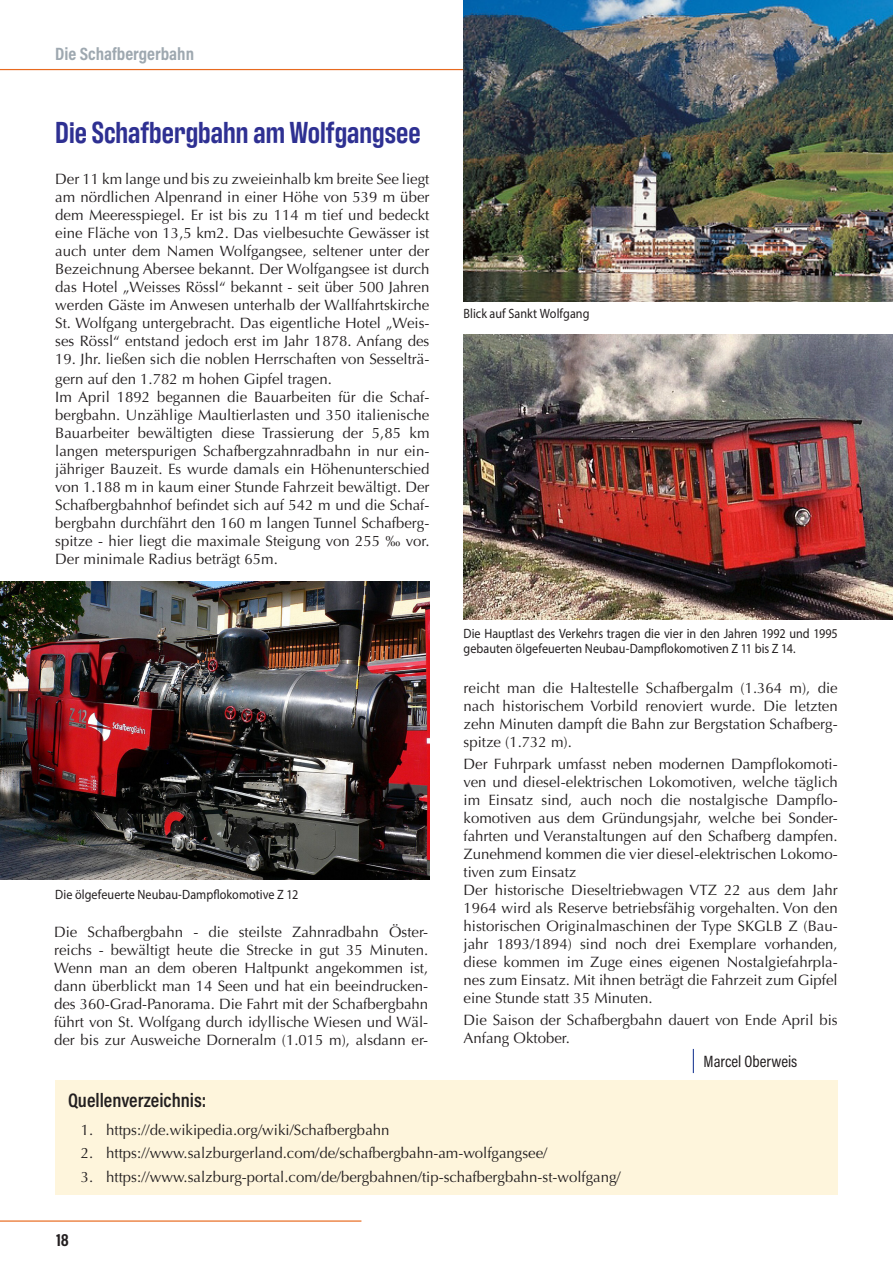
<style>
.page{position:relative;width:893px;height:1263px;background:#fff}
.page>*{position:absolute;margin:0;border:0;box-sizing:border-box;transform-origin:0 0}
.t1{font:600 31.05px "Antarctican Headline";color:#2e3092}
.t2{font:600 19.8px "Acumin Pro Cond";color:#231f20}
.t3{font:700 18px "Acumin Pro Cond";color:#9ea8b0}
._49_Folio_Seitenzahl{font:700 18px "Acumin Pro Cond";color:#231f20}
.t4{font:16.5px "Acumin Pro Cond";color:#231f20}
.t5{font:15px/18px "Optima";color:#231f20;text-align:justify}
._28_Bilderzeile{font:13.5px/15px "Myriad Pro";letter-spacing:.005em;color:#231f20;scale:.9 1}
</style>
<div class="page">
<hr style="left:0;top:69px;width:837px;height:1px;background:#e86a1f">
<hr style="left:0;top:1220px;width:361px;height:2px;background:#e86a1f">
<img style="left:463px;top:0;width:430px;height:301px">
<img style="left:463px;top:334px;width:429px;height:285px">
<img style="left:0;top:582px;width:429px;height:297px">
<div style="left:55px;top:1080px;width:783px;height:115px;background:#fef5dc"></div>
<svg style="left:693px;top:1049px;width:1px;height:24px"></svg>
<p class="t3" style="left:55px;top:42px;width:140px">Die Schafbergerbahn</p>
<p class="t1" style="left:55px;top:111px;width:367px">Die Schafbergbahn am Wolfgangsee</p>
<p class="t5" style="left:55px;top:170px;width:376px">Der 11 km lange und bis zu zweieinhalb km breite See liegt am nördlichen Alpenrand in einer Höhe von 539 m über dem Meeresspiegel. Er ist bis zu 114 m tief und bedeckt eine Fläche von 13,5 km2. Das vielbesuchte Gewässer ist auch unter dem Namen Wolfgangsee, seltener unter der Bezeichnung Abersee bekannt. Der Wolfgangsee ist durch das Hotel „Weisses Rössl“ bekannt - seit über 500 Jahren werden Gäste im Anwesen unterhalb der Wallfahrtskirche St. Wolfgang untergebracht. Das eigentliche Hotel „Weis&shy;ses Rössl“ entstand jedoch erst im Jahr 1878. Anfang des</p>
<p class="t5" style="left:55px;top:349px;width:376px;line-height:19.8px">19. Jhr. ließen sich die noblen Herrschaften von Sesselträ&shy;gern auf den 1.782 m hohen Gipfel tragen.</p>
<p class="t5" style="left:55px;top:388px;width:376px">Im April 1892 begannen die Bauarbeiten für die Schaf&shy;bergbahn. Unzählige Maultierlasten und 350 italienische Bauarbeiter bewältigten diese Trassierung der 5,85 km langen meterspurigen Schafbergzahnradbahn in nur ein&shy;jähriger Bauzeit. Es wurde damals ein Höhenunterschied von 1.188 m in kaum einer Stunde Fahrzeit bewältigt. Der Schafbergbahnhof befindet sich auf 542 m und die Schaf&shy;bergbahn durchfährt den 160 m langen Tunnel Schafberg&shy;spitze - hier liegt die maximale Steigung von 255 ‰ vor.<br>Der minimale Radius beträgt 65m.</p>
<p class="_28_Bilderzeile" style="left:55px;top:887px;width:271px">Die ölgefeuerte Neubau-Dampflokomotive Z 12</p>
<p class="t5" style="left:54px;top:923px;width:376px">Die Schafbergbahn - die steilste Zahnradbahn Öster&shy;reichs - bewältigt heute die Strecke in gut 35 Minuten.<br>Wenn man an dem oberen Haltpunkt angekommen ist, dann überblickt man 14 Seen und hat ein beeindrucken&shy;des 360-Grad-Panorama. Die Fahrt mit der Schafbergbahn führt von St. Wolfgang durch idyllische Wiesen und Wäl&shy;der bis zur Ausweiche Dorneralm (1.015 m), alsdann er-</p>
<p class="_28_Bilderzeile" style="left:463px;top:306px;width:142px">Blick auf Sankt Wolfgang</p>
<p class="_28_Bilderzeile" style="left:463px;top:626px;width:417px">Die Hauptlast des Verkehrs tragen die vier in den Jahren 1992 und 1995 gebauten ölgefeuerten Neubau-Dampflokomotiven Z 11 bis Z 14.</p>
<p class="t5" style="left:463px;top:679px;width:376px">reicht man die Haltestelle Schafbergalm (1.364 m), die nach historischem Vorbild renoviert wurde. Die letzten zehn Minuten dampft die Bahn zur Bergstation Schafberg&shy;spitze (1.732 m).</p>
<p class="t5" style="left:463px;top:755px;width:376px">Der Fuhrpark umfasst neben modernen Dampflokomoti&shy;ven und diesel-elektrischen Lokomotiven, welche täglich im Einsatz sind, auch noch die nostalgische Dampflo&shy;komotiven aus dem Gründungsjahr, welche bei Sonder&shy;fahrten und Veranstaltungen auf den Schafberg dampfen.<br>Zunehmend kommen die vier diesel-elektrischen Lokomo&shy;tiven zum Einsatz</p>
<p class="t5" style="left:463px;top:881px;width:376px">Der historische Dieseltriebwagen VTZ 22 aus dem Jahr 1964 wird als Reserve betriebsfähig vorgehalten. Von den historischen Originalmaschinen der Type SKGLB Z (Bau&shy;jahr 1893/1894) sind noch drei Exemplare vorhanden, diese kommen im Zuge eines eigenen Nostalgiefahrpla&shy;nes zum Einsatz. Mit ihnen beträgt die Fahrzeit zum Gipfel eine Stunde statt 35 Minuten.</p>
<p class="t5" style="left:463px;top:1011px;width:376px">Die Saison der Schafbergbahn dauert von Ende April bis<br>Anfang Oktober.</p>
<p class="t4" style="left:704px;top:1051px;width:95px">Marcel Oberweis</p>
<p class="t2" style="left:68px;top:1087px;width:140px">Quellenverzeichnis:</p>
<p class="t5" style="left:81px;top:1121px;width:310px">1. https://de.wikipedia.org/wiki/Schafbergbahn</p>
<p class="t5" style="left:81px;top:1144px;width:468px">2. https://www.salzburgerland.com/de/schafbergbahn-am-wolfgangsee/</p>
<p class="t5" style="left:81px;top:1168px;width:541px">3. https://www.salzburg-portal.com/de/bergbahnen/tip-schafbergbahn-st-wolfgang/</p>
<p class="_49_Folio_Seitenzahl" style="left:56px;top:1228px;width:14px">18</p>
</div>
